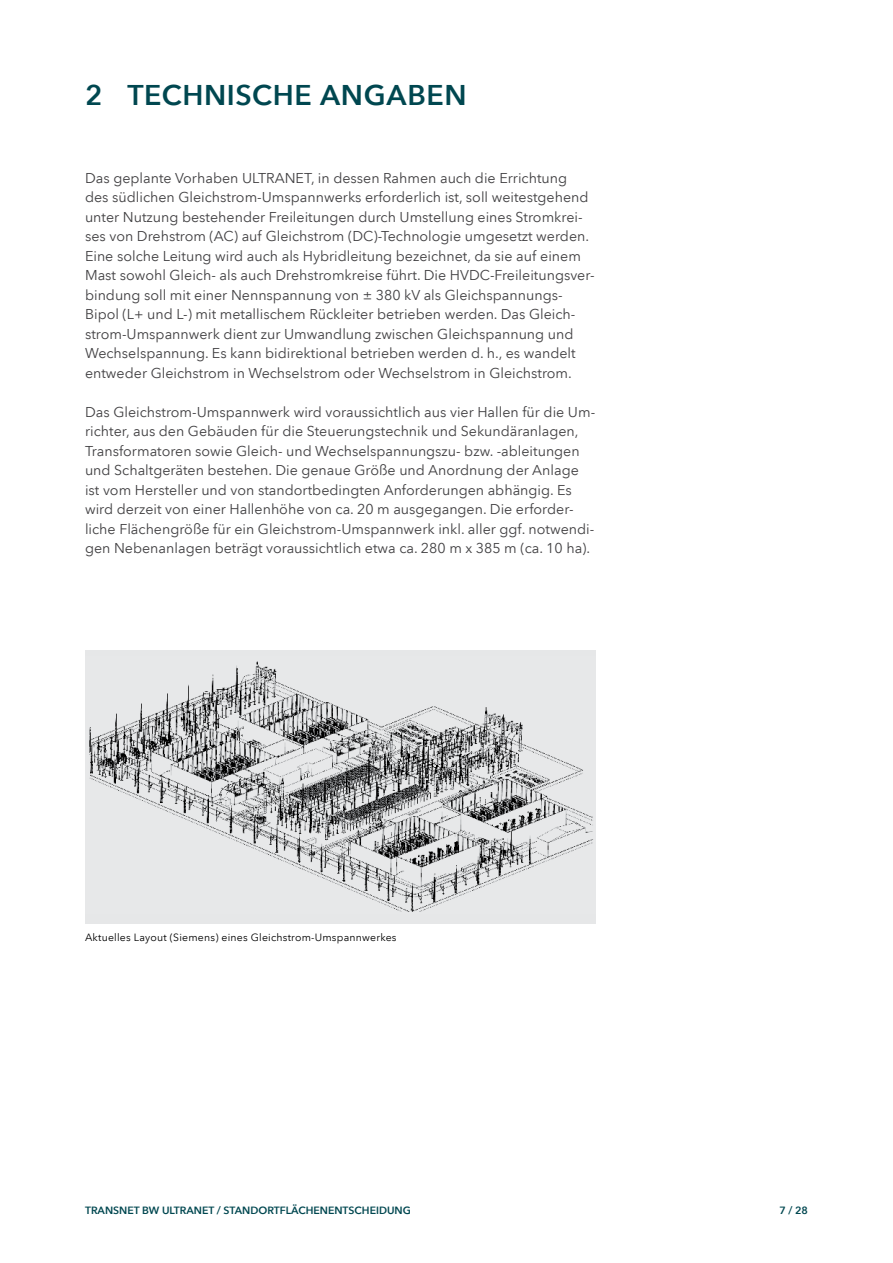
<style>
.page{position:relative;width:893px;height:1263px;background:#fff}
.page>*{position:absolute;margin:0;border:0;box-sizing:border-box;transform-origin:0 0}
.t1{font:600 28.5px "Avenir Next LT Com";letter-spacing:.02em;color:#004750}
.t2{font:14.25px/19.5px "Avenir Next LT Com";color:#414042}
.t3{font:10.5px "Avenir Next LT Com";letter-spacing:.02em;color:#000}
.t4{font:600 10.5px "Avenir Next LT Com";color:#004750}
</style>
<div class="page">
<div style="left:85px;top:651px;width:510px;height:273px;background:#e6e7e8"></div>
<img style="left:89px;top:661px;width:504px;height:251px">
<h1 class="t1" style="left:85px;top:77px;width:383px">2 TECHNISCHE ANGABEN</h1>
<p class="t2" style="left:85px;top:168px;width:511px">Das geplante Vorhaben ULTRANET, in dessen Rahmen auch die Errichtung<br>des südlichen Gleichstrom-Umspannwerks erforderlich ist, soll weitestgehend unter Nutzung bestehender Freileitungen durch Umstellung eines Stromkrei&shy;ses von Drehstrom (AC) auf Gleichstrom (DC)-Technologie umgesetzt werden.<br>Eine solche Leitung wird auch als Hybridleitung bezeichnet, da sie auf einem Mast sowohl Gleich- als auch Drehstromkreise führt. Die HVDC-Freileitungsver&shy;bindung soll mit einer Nennspannung von ± 380 kV als Gleichspannungs-Bipol (L+ und L-) mit metallischem Rückleiter betrieben werden. Das Gleich&shy;strom-Umspannwerk dient zur Umwandlung zwischen Gleichspannung und Wechselspannung. Es kann bidirektional betrieben werden d. h., es wandelt entweder Gleichstrom in Wechselstrom oder Wechselstrom in Gleichstrom.</p>
<p class="t2" style="left:85px;top:402px;width:512px">Das Gleichstrom-Umspannwerk wird voraussichtlich aus vier Hallen für die Um&shy;richter, aus den Gebäuden für die Steuerungstechnik und Sekundäranlagen, Transformatoren sowie Gleich- und Wechselspannungszu- bzw. -ableitungen und Schaltgeräten bestehen. Die genaue Größe und Anordnung der Anlage ist vom Hersteller und von standortbedingten Anforderungen abhängig. Es wird derzeit von einer Hallenhöhe von ca. 20 m ausgegangen. Die erforder&shy;liche Flächengröße für ein Gleichstrom-Umspannwerk inkl. aller ggf. notwendi&shy;gen Nebenanlagen beträgt voraussichtlich etwa ca. 280 m x 385 m (ca. 10 ha).</p>
<p class="t3" style="left:85px;top:931px;width:313px">Aktuelles Layout (Siemens) eines Gleichstrom-Umspannwerkes</p>
<p class="t4" style="left:85px;top:1203px;width:327px">TRANSNET BW ULTRANET / STANDORTFLÄCHENENTSCHEIDUNG</p>
<p class="t4" style="left:779px;top:1204px;width:30px">7 / 28</p>
</div>
